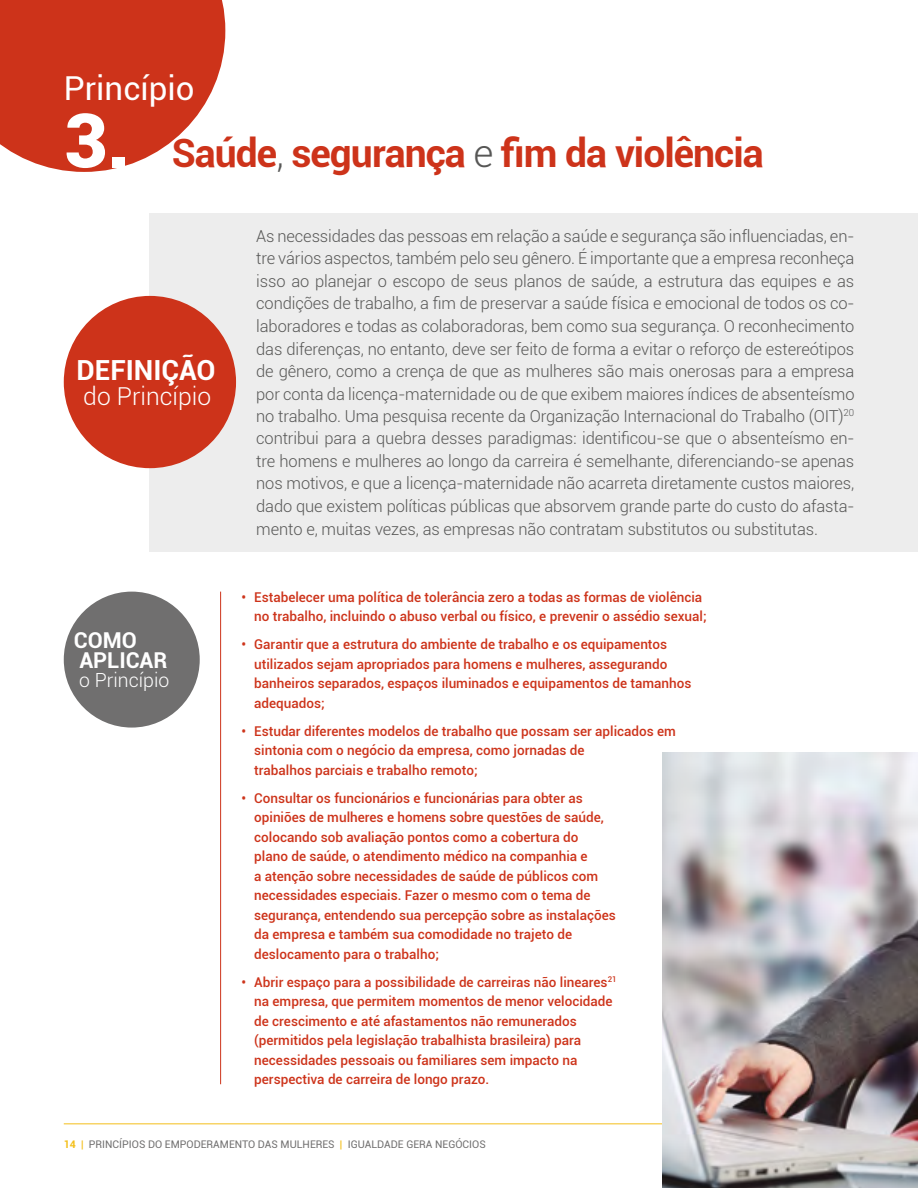
<style>
.page{position:relative;width:918px;height:1188px;background:#fff}
.page>*{position:absolute;margin:0;border:0;box-sizing:border-box;transform-origin:0 0}
.t1{font:700 39px "Roboto";letter-spacing:-.025em;color:#cd331a}
.t2{font:33px "Roboto";color:#fff}
.t3{font:700 27.75px "Roboto";color:#fff}
.t4{font:300 24.75px "Roboto";color:#fff}
.t5{font:700 21.9px/19.5px "Roboto";color:#fff}
.t6{font:300 19.5px "Roboto";color:#fff}
.t7{font:300 16.5px/22.5px "Roboto";letter-spacing:-.005em;color:#575756;text-align:justify}
.t8{font:500 13.5px/19.5px "Roboto";color:#cd331a}
.t9{font:10.5px "Roboto";color:#706f6f}
.s1{font-weight:900;font-size:75px;color:#fff}
.s2{font-weight:300;color:#575756}
.s3{font-weight:700;color:#f4bf1a}
.s4{color:#f4bf1a}
</style>
<div class="page">
<div style="left:150px;top:213px;width:768px;height:338px;background:#ededed"></div>
<svg style="left:0;top:0;width:225px;height:172px;background:#d24b35"></svg>
<div style="left:64px;top:296px;width:172px;height:172px;background:#cd331a;border-radius:50%"></div>
<div style="left:64px;top:592px;width:136px;height:136px;background:#706f6f;border-radius:50%"></div>
<hr style="left:220px;top:592px;width:1px;height:492px;background:#cd331a">
<hr style="left:64px;top:1123px;width:790px;height:1px;background:#f4bf1a">
<img style="left:663px;top:753px;width:255px;height:435px">
<h2 class="t2" style="left:64px;top:65px;width:132px">Princípio</h2>
<h1 class="t1" style="left:64px;top:126px;width:702px"><span class="s1">3.</span> Saúde<span class="s2">,</span> segurança <span class="s2">e</span> fim da violência</h1>
<h3 class="t3" style="left:77px;top:351px;width:141px">DEFINIÇÃO</h3>
<h3 class="t4" style="left:83px;top:379px;width:129px">do Princípio</h3>
<h3 class="t5" style="left:74px;top:630px;width:95px">COMO<br>APLICAR</h3>
<h3 class="t6" style="left:79px;top:667px;width:92px">o Princípio</h3>
<p class="t7" style="left:256px;top:224px;width:600px">As necessidades das pessoas em relação a saúde e segurança são influenciadas, en&shy;tre vários aspectos, também pelo seu gênero. É importante que a empresa reconheça isso ao planejar o escopo de seus planos de saúde, a estrutura das equipes e as condições de trabalho, a fim de preservar a saúde física e emocional de todos os co&shy;laboradores e todas as colaboradoras, bem como sua segurança. O reconhecimento das diferenças, no entanto, deve ser feito de forma a evitar o reforço de estereótipos de gênero, como a crença de que as mulheres são mais onerosas para a empresa por conta da licença-maternidade ou de que exibem maiores índices de absenteísmo no trabalho. Uma pesquisa recente da Organização Internacional do Trabalho (OIT)<sup>20 </sup>contribui para a quebra desses paradigmas: identificou-se que o absenteísmo en&shy;tre homens e mulheres ao longo da carreira é semelhante, diferenciando-se apenas nos motivos, e que a licença-maternidade não acarreta diretamente custos maiores, dado que existem políticas públicas que absorvem grande parte do custo do afasta&shy;mento e, muitas vezes, as empresas não contratam substitutos ou substitutas.</p>
<p class="t8" style="left:254px;top:587px;width:454px;text-indent:-13px">• Estabelecer uma política de tolerância zero a todas as formas de violência no trabalho, incluindo o abuso verbal ou físico, e prevenir o assédio sexual;</p>
<p class="t8" style="left:254px;top:634px;width:439px;text-indent:-13px">• Garantir que a estrutura do ambiente de trabalho e os equipamentos utilizados sejam apropriados para homens e mulheres, assegurando banheiros separados, espaços iluminados e equipamentos de tamanhos adequados;</p>
<p class="t8" style="left:254px;top:721px;width:423px;text-indent:-13px">• Estudar diferentes modelos de trabalho que possam ser aplicados em sintonia com o negócio da empresa, como jornadas de<br>trabalhos parciais e trabalho remoto;</p>
<p class="t8" style="left:254px;top:788px;width:363px;text-indent:-13px">• Consultar os funcionários e funcionárias para obter as opiniões de mulheres e homens sobre questões de saúde, colocando sob avaliação pontos como a cobertura do<br>plano de saúde, o atendimento médico na companhia e<br>a atenção sobre necessidades de saúde de públicos com necessidades especiais. Fazer o mesmo com o tema de segurança, entendendo sua percepção sobre as instalações da empresa e também sua comodidade no trajeto de deslocamento para o trabalho;</p>
<p class="t8" style="left:254px;top:972px;width:364px;text-indent:-13px">• Abrir espaço para a possibilidade de carreiras não lineares<sup>21 </sup>na empresa, que permitem momentos de menor velocidade de crescimento e até afastamentos não remunerados (permitidos pela legislação trabalhista brasileira) para necessidades pessoais ou familiares sem impacto na perspectiva de carreira de longo prazo.</p>
<p class="t9" style="left:64px;top:1137px;width:424px"><span class="s3">14</span> <span class="s4">|</span> PRINCÍPIOS DO EMPODERAMENTO DAS MULHERES <span class="s4">|</span> IGUALDADE GERA NEGÓCIOS</p>
</div>
